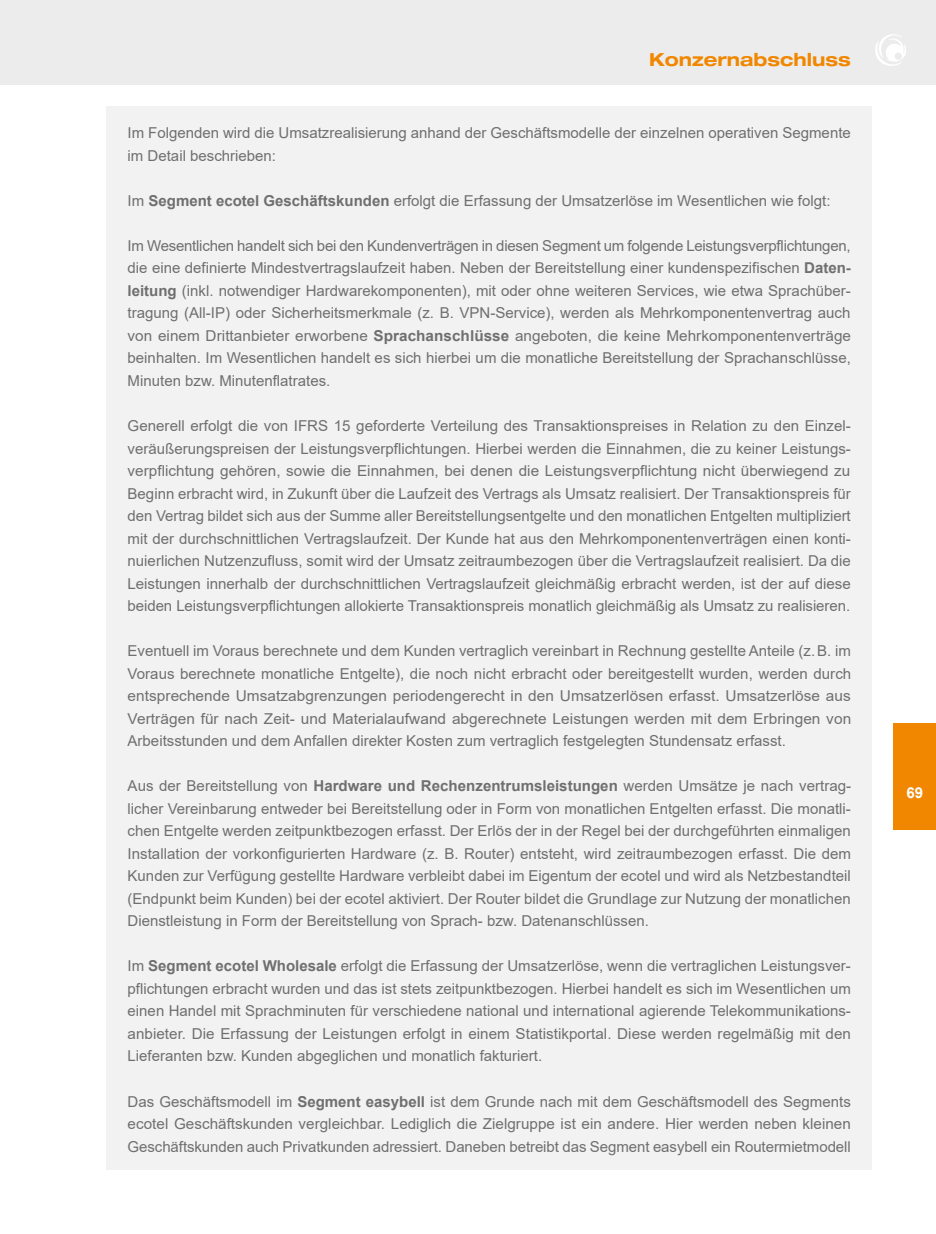
<style>
.page{position:relative;width:936px;height:1234px;background:#fff}
.page>*{position:absolute;margin:0;border:0;box-sizing:border-box;transform-origin:0 0}
.t1{font:700 expanded 18px "Helvetica Neue LT Std";color:#f18700}
.t2{font:15px/22.5px "Arial";color:#706f6f;text-align:justify}
.t3{font:700 15px "Arial";color:#fff}
.s1{font-weight:700}
</style>
<div class="page">
<div style="left:106px;top:106px;width:766px;height:1063px;background:#f2f2f2"></div>
<div style="left:0;top:0;width:935px;height:85px;background:#ececec"></div>
<svg style="left:875px;top:34px;width:31px;height:32px"></svg>
<div style="left:893px;top:723px;width:42px;height:106px;background:#f18700"></div>
<p class="t1" style="left:649px;top:48px;width:203px">Konzernabschluss</p>
<p class="t2" style="left:128px;top:122px;width:724px">Im Folgenden wird die Umsatzrealisierung anhand der Geschäftsmodelle der einzelnen operativen Segmente im Detail beschrieben:</p>
<p class="t2" style="left:128px;top:189px;width:704px">Im <span class="s1">Segment ecotel Geschäftskunden</span> erfolgt die Erfassung der Umsatzerlöse im Wesentlichen wie folgt:</p>
<p class="t2" style="left:128px;top:234px;width:725px">Im Wesentlichen handelt sich bei den Kundenverträgen in diesen Segment um folgende Leistungsverpflichtungen, die eine definierte Mindestvertragslaufzeit haben. Neben der Bereitstellung einer kundenspezifischen <span class="s1">Daten&shy;leitung</span> (inkl. notwendiger Hardwarekomponenten), mit oder ohne weiteren Services, wie etwa Sprachüber&shy;tragung (All-IP) oder Sicherheitsmerkmale (z. B. VPN-Service), werden als Mehrkomponentenvertrag auch von einem Drittanbieter erworbene <span class="s1">Sprachanschlüsse</span> angeboten, die keine Mehrkomponentenverträge beinhalten. Im Wesentlichen handelt es sich hierbei um die monatliche Bereitstellung der Sprachanschlüsse, Minuten bzw. Minutenflatrates.</p>
<p class="t2" style="left:128px;top:414px;width:724px">Generell erfolgt die von IFRS 15 geforderte Verteilung des Transaktionspreises in Relation zu den Einzel&shy;veräußerungspreisen der Leistungsverpflichtungen. Hierbei werden die Einnahmen, die zu keiner Leistungs&shy;verpflichtung gehören, sowie die Einnahmen, bei denen die Leistungsverpflichtung nicht überwiegend zu Beginn erbracht wird, in Zukunft über die Laufzeit des Vertrags als Umsatz realisiert. Der Transaktionspreis für den Vertrag bildet sich aus der Summe aller Bereitstellungsentgelte und den monatlichen Entgelten multipliziert mit der durchschnittlichen Vertragslaufzeit. Der Kunde hat aus den Mehrkomponentenverträgen einen konti&shy;nuierlichen Nutzenzufluss, somit wird der Umsatz zeitraumbezogen über die Vertragslaufzeit realisiert. Da die Leistungen innerhalb der durchschnittlichen Vertragslaufzeit gleichmäßig erbracht werden, ist der auf diese beiden Leistungsverpflichtungen allokierte Transaktionspreis monatlich gleichmäßig als Umsatz zu realisieren.</p>
<p class="t2" style="left:128px;top:639px;width:725px">Eventuell im Voraus berechnete und dem Kunden vertraglich vereinbart in Rechnung gestellte Anteile (z.B. im Voraus berechnete monatliche Entgelte), die noch nicht erbracht oder bereitgestellt wurden, werden durch entsprechende Umsatzabgrenzungen periodengerecht in den Umsatzerlösen erfasst. Umsatzerlöse aus Verträgen für nach Zeit- und Materialaufwand abgerechnete Leistungen werden mit dem Erbringen von Arbeitsstunden und dem Anfallen direkter Kosten zum vertraglich festgelegten Stundensatz erfasst.</p>
<p class="t2" style="left:128px;top:774px;width:725px">Aus der Bereitstellung von <span class="s1">Hardware und Rechenzentrumsleistungen</span> werden Umsätze je nach vertrag&shy;licher Vereinbarung entweder bei Bereitstellung oder in Form von monatlichen Entgelten erfasst. Die monatli&shy;chen Entgelte werden zeitpunktbezogen erfasst. Der Erlös der in der Regel bei der durchgeführten einmaligen Installation der vorkonfigurierten Hardware (z. B. Router) entsteht, wird zeitraumbezogen erfasst. Die dem Kunden zur Verfügung gestellte Hardware verbleibt dabei im Eigentum der ecotel und wird als Netzbestandteil (Endpunkt beim Kunden) bei der ecotel aktiviert. Der Router bildet die Grundlage zur Nutzung der monatlichen Dienstleistung in Form der Bereitstellung von Sprach- bzw. Datenanschlüssen.</p>
<p class="t2" style="left:128px;top:954px;width:724px">Im <span class="s1">Segment ecotel Wholesale</span> erfolgt die Erfassung der Umsatzerlöse, wenn die vertraglichen Leistungsver&shy;pflichtungen erbracht wurden und das ist stets zeitpunktbezogen. Hierbei handelt es sich im Wesentlichen um einen Handel mit Sprachminuten für verschiedene national und international agierende Telekommunikations&shy;anbieter. Die Erfassung der Leistungen erfolgt in einem Statistikportal. Diese werden regelmäßig mit den Lieferanten bzw. Kunden abgeglichen und monatlich fakturiert.</p>
<p class="t2" style="left:128px;top:1089px;width:724px">Das Geschäftsmodell im <span class="s1">Segment easybell</span> ist dem Grunde nach mit dem Geschäftsmodell des Segments ecotel Geschäftskunden vergleichbar. Lediglich die Zielgruppe ist ein andere. Hier werden neben kleinen Geschäftskunden auch Privatkunden adressiert. Daneben betreibt das Segment easybell ein Routermietmodell</p>
<p class="t3" style="left:906px;top:781px;width:18px">69</p>
</div>
